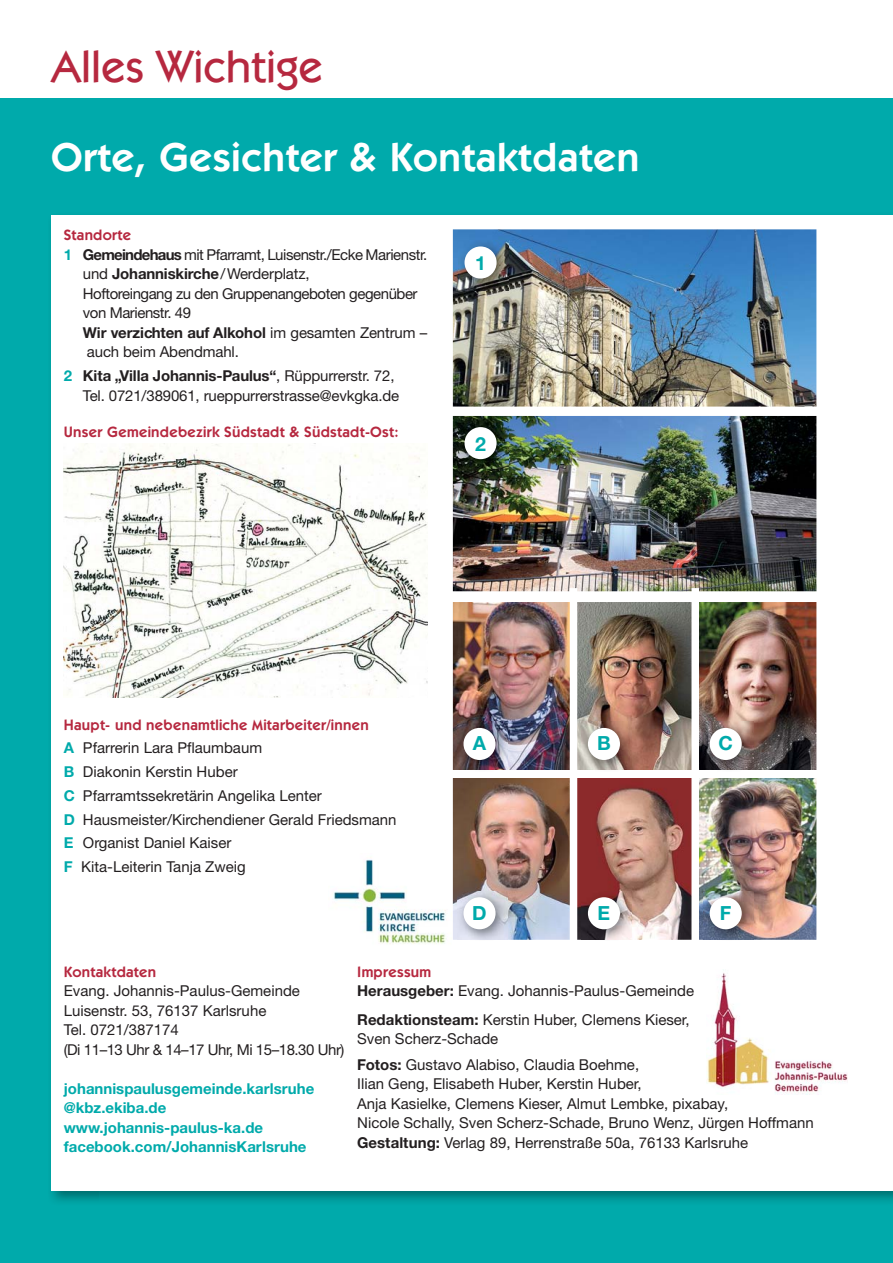
<style>
.page{position:relative;width:893px;height:1263px;background:#fff}
.page>*{position:absolute;margin:0;border:0;box-sizing:border-box;transform-origin:0 0}
.t1{font:500 45px "Itc Kabel";color:#b6283f}
.t2{font:600 40.5px "Itc Kabel";letter-spacing:.02em;color:#fff}
.t3{font:700 19.5px "Helvetica Neue CE";color:#00aaab}
.t4{font:15px/19.5px "Helvetica Neue";color:#231f20}
.t5{font:15px/19.5px "Helvetica Neue";letter-spacing:-.03em;color:#231f20}
.t6{font:600 15px "Itc Kabel";letter-spacing:.02em;color:#b6283f}
.t7{font:700 15px/19.5px "Helvetica Neue CE";color:#00aaab}
.t8{font:700 15px "Helvetica Neue CE";letter-spacing:-.01em;color:#231f20}
.s1{font-family:"Helvetica Neue CE";font-weight:700;color:#00aaab}
.s2{font-family:"Helvetica Neue CE";font-weight:700}
.s3{font-weight:700}
.s4{font-family:"Helvetica Neue";font-weight:400}
.s5{color:#00aaab}
</style>
<div class="page">
<div style="left:0;top:99px;width:893px;height:1164px;background:#00aaab"></div>
<img style="left:51px;top:1190px;width:49px;height:11px">
<img style="left:100px;top:1190px;width:793px;height:11px">
<div style="left:51px;top:215px;width:842px;height:975px;background:#fff"></div>
<img style="left:453px;top:602px;width:363px;height:168px">
<img style="left:453px;top:778px;width:363px;height:162px">
<img style="left:64px;top:443px;width:363px;height:254px">
<img style="left:453px;top:229px;width:363px;height:178px">
<img style="left:453px;top:416px;width:363px;height:175px">
<img style="left:459px;top:240px;width:49px;height:50px">
<div style="left:464px;top:246px;width:33px;height:33px;background:#fff;border-radius:50%"></div>
<img style="left:459px;top:421px;width:49px;height:50px">
<div style="left:464px;top:427px;width:33px;height:32px;background:#fff;border-radius:50%"></div>
<div style="left:570px;top:588px;width:7px;height:372px;background:#fff"></div>
<div style="left:691px;top:588px;width:8px;height:372px;background:#fff"></div>
<img style="left:457px;top:722px;width:50px;height:48px">
<div style="left:463px;top:728px;width:33px;height:32px;background:#fff;border-radius:50%"></div>
<img style="left:457px;top:891px;width:50px;height:49px">
<div style="left:463px;top:897px;width:33px;height:32px;background:#fff;border-radius:50%"></div>
<img style="left:582px;top:722px;width:50px;height:48px">
<div style="left:588px;top:728px;width:32px;height:32px;background:#fff;border-radius:50%"></div>
<img style="left:582px;top:891px;width:50px;height:49px">
<div style="left:588px;top:897px;width:32px;height:32px;background:#fff;border-radius:50%"></div>
<img style="left:704px;top:722px;width:49px;height:48px">
<div style="left:710px;top:728px;width:32px;height:32px;background:#fff;border-radius:50%"></div>
<img style="left:704px;top:891px;width:49px;height:49px">
<div style="left:710px;top:897px;width:32px;height:32px;background:#fff;border-radius:50%"></div>
<img style="left:707px;top:973px;width:141px;height:121px">
<img style="left:333px;top:859px;width:113px;height:85px">
<h1 class="t1" style="left:51px;top:49px;width:274px">Alles Wichtige</h1>
<h2 class="t2" style="left:51px;top:142px;width:590px">Orte, Gesichter &amp; Kontaktdaten</h2>
<p class="t6" style="left:64px;top:230px;width:69px">Standorte</p>
<p class="t5" style="left:83px;top:247px;width:346px;text-indent:-19px"><span class="s1">1</span> <span class="s2">Gemeindehaus</span> mit Pfarramt, Luisenstr./Ecke Marienstr. und <span class="s3">Johanniskirche</span> / Werderplatz,<br>Hoftoreingang zu den Gruppenangeboten gegenüber von Marienstr. 49</p>
<p class="t8" style="left:83px;top:327px;width:346px">Wir verzichten auf Alkohol <span class="s4">im gesamten Zentrum –</span></p>
<p class="t4" style="left:87px;top:344px;width:153px">auch beim Abendmahl.</p>
<p class="t8" style="left:64px;top:370px;width:332px"><span class="s5">2</span> Kita „Villa Johannis-Paulus“<span class="s4">, Rüppurrerstr. 72,</span></p>
<p class="t4" style="left:83px;top:387px;width:318px">Tel. 0721/389061, rueppurrerstrasse@evkgka.de</p>
<p class="t6" style="left:64px;top:426px;width:336px">Unser Gemeindebezirk Südstadt &amp; Südstadt-Ost:</p>
<h3 class="t3" style="left:475px;top:256px;width:12px">1</h3>
<h3 class="t3" style="left:475px;top:437px;width:12px">2</h3>
<p class="t6" style="left:64px;top:719px;width:306px">Haupt- und nebenamtliche Mitarbeiter/innen</p>
<p class="t4" style="left:64px;top:738px;width:334px;line-height:23.7px"><span class="s1">A</span> Pfarrerin Lara Pflaumbaum<br><span class="s1">B</span> Diakonin Kerstin Huber<br><span class="s1">C</span> Pfarramtssekretärin Angelika Lenter<br><span class="s1">D</span> Hausmeister/Kirchendiener Gerald Friedsmann<br><span class="s1">E</span> Organist Daniel Kaiser<br><span class="s1">F</span> Kita-Leiterin Tanja Zweig</p>
<h3 class="t3" style="left:473px;top:736px;width:15px">A</h3>
<h3 class="t3" style="left:472px;top:906px;width:16px">D</h3>
<h3 class="t3" style="left:597px;top:736px;width:15px">B</h3>
<h3 class="t3" style="left:598px;top:906px;width:14px">E</h3>
<h3 class="t3" style="left:718px;top:736px;width:16px">C</h3>
<h3 class="t3" style="left:720px;top:906px;width:13px">F</h3>
<p class="t6" style="left:64px;top:966px;width:94px">Kontaktdaten</p>
<p class="t4" style="left:64px;top:983px;width:282px">Evang. Johannis-Paulus-Gemeinde<br>Luisenstr. 53, 76137 Karlsruhe<br>Tel. 0721/387174<br>(Di 11–13 Uhr &amp; 14–17 Uhr, Mi 15–18.30 Uhr)</p>
<p class="t7" style="left:64px;top:1080px;width:252px">johannispaulusgemeinde.karlsruhe @kbz.ekiba.de www.johannis-paulus-ka.de facebook.com/JohannisKarlsruhe</p>
<p class="t6" style="left:357px;top:966px;width:76px">Impressum</p>
<p class="t4" style="left:357px;top:979px;width:339px;line-height:28px"><span class="s2">Herausgeber:</span> Evang. Johannis-Paulus-Gemeinde<br><span class="s2">Redaktionsteam:</span> Kerstin Huber, Clemens Kieser,</p>
<p class="t4" style="left:357px;top:1027px;width:283px;line-height:25.8px">Sven Scherz-Schade<br><span class="s2">Fotos:</span> Gustavo Alabiso, Claudia Boehme,</p>
<p class="t4" style="left:357px;top:1076px;width:458px">Ilian Geng, Elisabeth Huber, Kerstin Huber,<br>Anja Kasielke, Clemens Kieser, Almut Lembke, pixabay,<br>Nicole Schally, Sven Scherz-Schade, Bruno Wenz, Jürgen Hoffmann <span class="s2">Gestaltung:</span> Verlag 89, Herrenstraße 50a, 76133 Karlsruhe</p>
</div>
